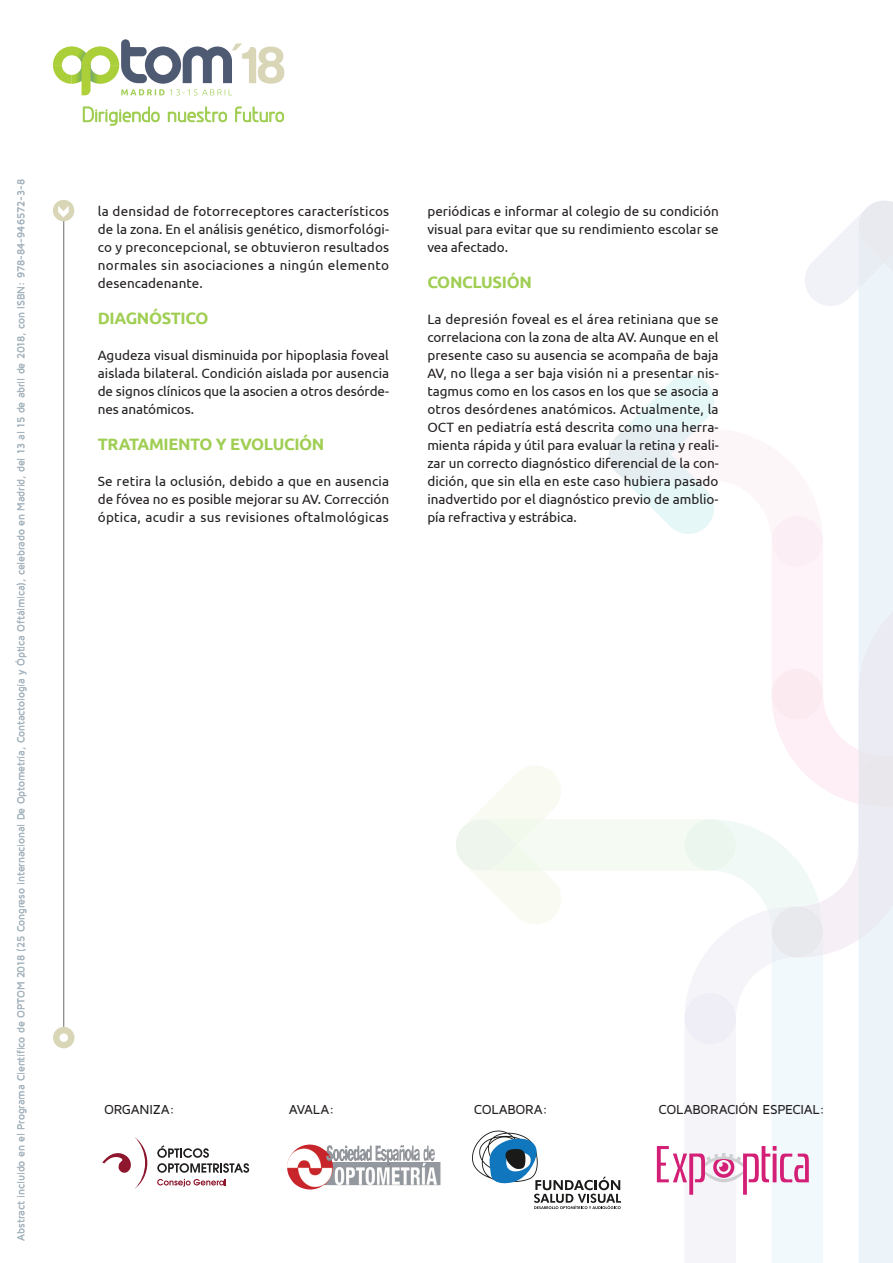
<style>
.page{position:relative;width:893px;height:1263px;background:#fff}
.page>*{position:absolute;margin:0;border:0;box-sizing:border-box;transform-origin:0 0}
.t1{font:19.65px "Greyscale Basic";color:#a0ce53}
.t2{font:700 16.5px "Ubuntu";letter-spacing:-.02em;color:#a0ce53}
.t3{font:13.5px/18px "Ubuntu";letter-spacing:.005em;color:#231f20;text-align:justify}
.t4{font:500 13.5px "Maven Pro";letter-spacing:-.025em;color:#231f20}
.t5{font:500 10.5px "Maven Pro";letter-spacing:-.015em;color:#a5b4be}
</style>
<div class="page">
<hr style="left:63px;top:209px;width:1px;height:828px;background:#69696c">
<div style="left:53px;top:200px;width:21px;height:21px;background:#d9d6b7;border-radius:50%"></div>
<svg style="left:58px;top:206px;width:11px;height:11px"></svg>
<div style="left:53px;top:1027px;width:21px;height:21px;background:#d9d6b7;border-radius:50%"></div>
<div style="left:60px;top:1033px;width:8px;height:9px;background:#fff;border-radius:50%"></div>
<svg style="left:53px;top:39px;width:231px;height:56px"></svg>
<svg style="left:83px;top:106px;width:77px;height:20px"></svg>
<svg style="left:168px;top:106px;width:59px;height:16px"></svg>
<svg style="left:235px;top:106px;width:49px;height:16px"></svg>
<svg style="left:157px;top:1145px;width:92px;height:28px"></svg>
<svg style="left:157px;top:1179px;width:69px;height:8px"></svg>
<svg style="left:102px;top:1137px;width:45px;height:52px"></svg>
<img style="left:287px;top:1144px;width:153px;height:46px">
<svg style="left:456px;top:201px;width:437px;height:1062px"></svg>
<p class="t5" style="left:14px;top:1240px;width:1063px;rotate:-90deg">ABSTRACT INCLUIDO EN EL PROGRAMA CIENTÍFICO DE OPTOM 2018 (25 CONGRESO INTERNACIONAL DE OPTOMETRÍA, CONTACTOLOGÍA Y ÓPTICA OFTÁLMICA), CELEBRADO EN MADRID, DEL 13 AL 15 DE ABRIL DE 2018, CON ISBN: 978-84-946572-3-8</p>
<h1 class="t1" style="left:82px;top:103px;width:204px">Dirigiendo nuestro futuro</h1>
<p class="t3" style="left:98px;top:202px;width:293px">la densidad de fotorreceptores característicos de la zona. En el análisis genético, dismorfológi&shy;co y preconcepcional, se obtuvieron resultados normales sin asociaciones a ningún elemento desencadenante.</p>
<p class="t2" style="left:98px;top:308px;width:112px">DIAGNÓSTI CO</p>
<p class="t3" style="left:98px;top:346px;width:293px">Agudeza visual disminuida por hipoplasia foveal aislada bilateral. Condición aislada por ausencia de signos clínicos que la asocien a otros desórde&shy;nes anatómicos.</p>
<p class="t2" style="left:98px;top:434px;width:228px">TRATAMIENTO Y EVOLUCIÓN</p>
<p class="t3" style="left:98px;top:472px;width:293px">Se retira la oclusión, debido a que en ausencia de fóvea no es posible mejorar su AV. Corrección óptica, acudir a sus revisiones oftalmológicas</p>
<p class="t3" style="left:427px;top:202px;width:293px">periódicas e informar al colegio de su condición visual para evitar que su rendimiento escolar se vea afectado.</p>
<p class="t2" style="left:427px;top:272px;width:106px">CONCLUSIÓN</p>
<p class="t3" style="left:427px;top:310px;width:293px">La depresión foveal es el área retiniana que se correlaciona con la zona de alta AV. Aunque en el presente caso su ausencia se acompaña de baja AV, no llega a ser baja visión ni a presentar nis&shy;tagmus como en los casos en los que se asocia a otros desórdenes anatómicos. Actualmente, la OCT en pediatría está descrita como una herra&shy;mienta rápida y útil para evaluar la retina y reali&shy;zar un correcto diagnóstico diferencial de la con&shy;dición, que sin ella en este caso hubiera pasado inadvertido por el diagnóstico previo de amblio&shy;pía refractiva y estrábica.</p>
<p class="t4" style="left:104px;top:1101px;width:72px">ORGANIZA:</p>
<p class="t4" style="left:289px;top:1101px;width:47px">AVALA:</p>
<p class="t4" style="left:474px;top:1101px;width:76px">COLABORA:</p>
<p class="t4" style="left:659px;top:1101px;width:10px">COLABORACIÓN</p>
<p class="t4" style="left:762px;top:1101px;width:38px">ESPECIAL</p>
<p class="t4" style="left:819px;top:1101px;width:7px">:</p>
</div>
